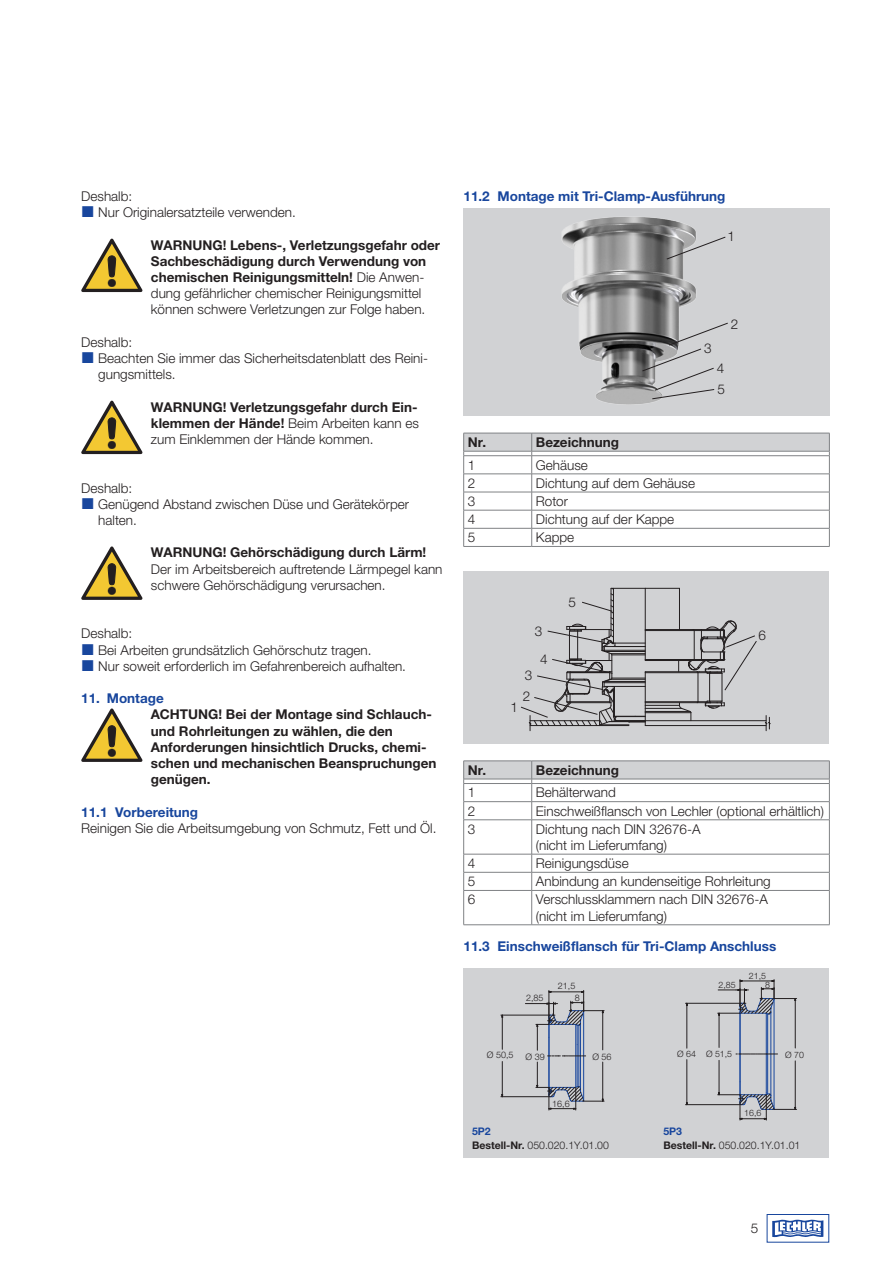
<style>
.page{position:relative;width:893px;height:1263px;background:#fff}
.page>*{position:absolute;margin:0;border:0;box-sizing:border-box;transform-origin:0 0}
.t1{font:300 13.5px/16.2px "Helvetica Neue LTW1 G";color:#231f20}
.t2{font:700 13.5px/16.2px "Helvetica Neue LTW1 G";color:#231f20}
.t3{font:700 13.5px "Helvetica Neue LTW1 G";color:#18469d}
.t4{font:300 10.5px/13.5px "Helvetica Neue LTW1 G";color:#231f20}
.t5{font:300 9px "Helvetica Neue LTW1 G";color:#231f20}
.t6{font:300 8.85px "Helvetica Neue LTW1 G";color:#231f20}
.s1{font-weight:300}
.s2{font-weight:700;color:#18469d}
.s3{font-weight:700}
</style>
<div class="page">
<div style="left:767px;top:1214px;width:62px;height:28px;border:1px solid #18469d"></div>
<svg style="left:772px;top:1219px;width:51px;height:18px"></svg>
<svg style="left:81px;top:239px;width:61px;height:53px"></svg>
<svg style="left:81px;top:401px;width:61px;height:53px"></svg>
<svg style="left:81px;top:546px;width:61px;height:54px"></svg>
<svg style="left:81px;top:708px;width:61px;height:54px"></svg>
<svg style="left:463px;top:433px;width:367px;height:113px"></svg>
<hr style="left:463px;top:546px;width:69px;height:1px;background:#808285">
<hr style="left:532px;top:546px;width:298px;height:1px;background:#808285">
<svg style="left:463px;top:761px;width:367px;height:58px"></svg>
<hr style="left:463px;top:819px;width:69px;height:1px;background:#808285">
<hr style="left:463px;top:820px;width:1px;height:34px;background:#808285">
<hr style="left:532px;top:819px;width:298px;height:1px;background:#808285">
<hr style="left:531px;top:820px;width:1px;height:34px;background:#808285">
<hr style="left:829px;top:820px;width:1px;height:34px;background:#808285">
<hr style="left:463px;top:854px;width:69px;height:1px;background:#808285">
<hr style="left:532px;top:854px;width:298px;height:1px;background:#808285">
<hr style="left:463px;top:872px;width:69px;height:1px;background:#808285">
<svg style="left:463px;top:854px;width:1px;height:36px"></svg>
<hr style="left:532px;top:872px;width:298px;height:1px;background:#808285">
<svg style="left:531px;top:854px;width:1px;height:36px"></svg>
<svg style="left:829px;top:854px;width:1px;height:36px"></svg>
<hr style="left:463px;top:890px;width:69px;height:1px;background:#808285">
<hr style="left:463px;top:891px;width:1px;height:33px;background:#808285">
<hr style="left:532px;top:890px;width:298px;height:1px;background:#808285">
<hr style="left:531px;top:891px;width:1px;height:33px;background:#808285">
<hr style="left:829px;top:891px;width:1px;height:33px;background:#808285">
<hr style="left:463px;top:924px;width:69px;height:1px;background:#808285">
<hr style="left:532px;top:924px;width:298px;height:1px;background:#808285">
<div style="left:463px;top:209px;width:367px;height:207px;background:#d1d2d4"></div>
<img style="left:562px;top:217px;width:166px;height:187px">
<svg style="left:666px;top:236px;width:60px;height:24px"></svg>
<svg style="left:642px;top:323px;width:86px;height:76px"></svg>
<div style="left:463px;top:571px;width:366px;height:172px;background:#d1d2d4"></div>
<svg style="left:521px;top:588px;width:250px;height:144px"></svg>
<div style="left:463px;top:968px;width:366px;height:189px;background:#d1d2d4"></div>
<hr style="left:583px;top:1011px;width:1px;height:89px;background:#18469d">
<hr style="left:577px;top:1044px;width:1px;height:42px;background:#18469d">
<hr style="left:575px;top:1024px;width:1px;height:63px;background:#18469d">
<hr style="left:580px;top:1030px;width:1px;height:58px;background:#18469d">
<hr style="left:578px;top:1025px;width:1px;height:61px;background:#18469d">
<hr style="left:549px;top:1024px;width:1px;height:63px;background:#18469d">
<hr style="left:548px;top:1037px;width:1px;height:50px;background:#18469d">
<hr style="left:502px;top:1061px;width:1px;height:34px;background:#231f20">
<hr style="left:502px;top:1017px;width:1px;height:32px;background:#231f20">
<hr style="left:501px;top:1096px;width:49px;height:1px;background:#231f20">
<hr style="left:501px;top:1015px;width:49px;height:1px;background:#231f20">
<svg style="left:536px;top:1056px;width:68px;height:54px"></svg>
<svg style="left:525px;top:990px;width:79px;height:60px"></svg>
<hr style="left:549px;top:990px;width:1px;height:31px;background:#231f20">
<hr style="left:774px;top:999px;width:1px;height:109px;background:#18469d">
<hr style="left:767px;top:1014px;width:1px;height:80px;background:#18469d">
<hr style="left:766px;top:1013px;width:1px;height:80px;background:#18469d">
<hr style="left:770px;top:1012px;width:1px;height:83px;background:#18469d">
<hr style="left:740px;top:1013px;width:1px;height:82px;background:#18469d">
<hr style="left:719px;top:1060px;width:1px;height:33px;background:#231f20">
<hr style="left:719px;top:1015px;width:1px;height:32px;background:#231f20">
<hr style="left:795px;top:1000px;width:1px;height:48px;background:#231f20">
<hr style="left:795px;top:1061px;width:1px;height:46px;background:#231f20">
<hr style="left:687px;top:1059px;width:1px;height:44px;background:#231f20">
<hr style="left:687px;top:1005px;width:1px;height:43px;background:#231f20">
<hr style="left:685px;top:1104px;width:56px;height:1px;background:#231f20">
<hr style="left:685px;top:1003px;width:56px;height:1px;background:#231f20">
<svg style="left:718px;top:979px;width:79px;height:36px"></svg>
<svg style="left:718px;top:1082px;width:79px;height:38px"></svg>
<svg style="left:736px;top:1054px;width:42px;height:1px"></svg>
<p class="t1" style="left:98px;top:188px;width:199px;text-indent:-17px">Deshalb:<br>Nur Originalersatzteile verwenden.</p>
<p class="t2" style="left:151px;top:237px;width:291px">WARNUNG! Lebens-, Verletzungsgefahr oder Sachbeschädigung durch Verwendung von chemischen Reinigungsmitteln! <span class="s1">Die Anwen&shy;dung gefährlicher chemischer Reinigungsmittel können schwere Verletzungen zur Folge haben.</span></p>
<p class="t1" style="left:98px;top:334px;width:331px;text-indent:-17px">Deshalb:<br>Beachten Sie immer das Sicherheitsdatenblatt des Reini&shy;gungsmittels.</p>
<p class="t2" style="left:151px;top:399px;width:270px;text-align:justify">WARNUNG! Verletzungsgefahr durch Ein&shy;klemmen der Hände! <span class="s1">Beim Arbeiten kann es zum Einklemmen der Hände kommen.</span></p>
<p class="t1" style="left:98px;top:480px;width:312px;text-indent:-17px">Deshalb:<br>Genügend Abstand zwischen Düse und Gerätekörper halten.</p>
<p class="t2" style="left:151px;top:544px;width:277px">WARNUNG! Gehörschädigung durch Lärm!</p>
<p class="t1" style="left:151px;top:561px;width:293px">Der im Arbeitsbereich auftretende Lärmpegel kann schwere Gehörschädigung verursachen.</p>
<p class="t1" style="left:98px;top:625px;width:309px;text-indent:-17px">Deshalb:<br>Bei Arbeiten grundsätzlich Gehörschutz tragen.<br>Nur soweit erforderlich im Gefahrenbereich aufhalten.</p>
<p class="t3" style="left:81px;top:690px;width:84px">11. Montage</p>
<p class="t2" style="left:151px;top:706px;width:287px">ACHTUNG! Bei der Montage sind Schlauch&shy;und Rohrleitungen zu wählen, die den Anforderungen hinsichtlich Drucks, chemi&shy;schen und mechanischen Beanspruchungen genügen.</p>
<p class="t3" style="left:81px;top:803px;width:118px">11.1 Vorbereitung</p>
<p class="t1" style="left:81px;top:820px;width:357px">Reinigen Sie die Arbeitsumgebung von Schmutz, Fett und Öl.</p>
<p class="t3" style="left:463px;top:188px;width:264px">11.2 Montage mit Tri-Clamp-Ausführung</p>
<p class="t1" style="left:727px;top:228px;width:9px">1</p>
<p class="t1" style="left:704px;top:340px;width:9px">3</p>
<p class="t1" style="left:731px;top:316px;width:9px">2</p>
<p class="t2" style="left:468px;top:434px;width:20px">Nr.</p>
<p class="t2" style="left:536px;top:434px;width:85px">Bezeichnung</p>
<p class="t1" style="left:468px;top:457px;width:9px">1</p>
<p class="t1" style="left:536px;top:457px;width:54px">Gehäuse</p>
<p class="t1" style="left:468px;top:475px;width:9px">2</p>
<p class="t1" style="left:536px;top:475px;width:161px">Dichtung auf dem Gehäuse</p>
<p class="t1" style="left:468px;top:493px;width:9px">3</p>
<p class="t1" style="left:536px;top:493px;width:34px">Rotor</p>
<p class="t1" style="left:468px;top:511px;width:9px">4</p>
<p class="t1" style="left:536px;top:511px;width:140px">Dichtung auf der Kappe</p>
<p class="t1" style="left:468px;top:529px;width:9px">5</p>
<p class="t1" style="left:536px;top:529px;width:40px">Kappe</p>
<p class="t1" style="left:535px;top:617px;width:15px;line-height:28px;text-align:center">3<br>4</p>
<p class="t1" style="left:525px;top:667px;width:9px">3</p>
<p class="t1" style="left:523px;top:688px;width:9px">2</p>
<p class="t1" style="left:511px;top:699px;width:9px">1</p>
<p class="t1" style="left:569px;top:594px;width:9px">5</p>
<p class="t1" style="left:717px;top:357px;width:10px;line-height:21px">4<br>5</p>
<p class="t1" style="left:759px;top:627px;width:9px">6</p>
<p class="t2" style="left:468px;top:762px;width:20px">Nr.</p>
<p class="t2" style="left:536px;top:762px;width:85px">Bezeichnung</p>
<p class="t1" style="left:468px;top:784px;width:9px">1</p>
<p class="t1" style="left:536px;top:784px;width:81px">Behälterwand</p>
<p class="t1" style="left:468px;top:802px;width:9px">2</p>
<p class="t1" style="left:536px;top:802px;width:290px">Einschweißflansch von Lechler (optional erhältlich)</p>
<p class="t1" style="left:468px;top:821px;width:9px">3</p>
<p class="t1" style="left:536px;top:821px;width:166px">Dichtung nach DIN 32676-A (nicht im Lieferumfang)</p>
<p class="t1" style="left:468px;top:855px;width:9px">4</p>
<p class="t1" style="left:536px;top:855px;width:94px">Reinigungsdüse</p>
<p class="t1" style="left:468px;top:873px;width:9px">5</p>
<p class="t1" style="left:536px;top:873px;width:236px">Anbindung an kundenseitige Rohrleitung</p>
<p class="t1" style="left:468px;top:891px;width:9px">6</p>
<p class="t1" style="left:536px;top:891px;width:233px">Verschlussklammern nach DIN 32676-A (nicht im Lieferumfang)</p>
<p class="t3" style="left:463px;top:938px;width:314px">11.3 Einschweißflansch für Tri-Clamp Anschluss</p>
<p class="t5" style="left:558px;top:980px;width:19px">21,5</p>
<p class="t5" style="left:526px;top:993px;width:19px">2,85</p>
<p class="t5" style="left:575px;top:992px;width:7px">8</p>
<p class="t6" style="left:749px;top:970px;width:19px">21,5</p>
<p class="t6" style="left:719px;top:979px;width:19px">2,85</p>
<p class="t6" style="left:765px;top:979px;width:6px">8</p>
<p class="t5" style="left:487px;top:1049px;width:28px">Ø 50,5</p>
<p class="t5" style="left:526px;top:1051px;width:21px">Ø 39</p>
<p class="t5" style="left:592px;top:1051px;width:21px">Ø 56</p>
<p class="t5" style="left:552px;top:1098px;width:19px">16,6</p>
<p class="t4" style="left:472px;top:1125px;width:138px"><span class="s2">5P2<br></span><span class="s3">Bestell-Nr.</span> 050.020.1Y.01.00</p>
<p class="t6" style="left:677px;top:1049px;width:57px">Ø 64 Ø 51,5</p>
<p class="t6" style="left:785px;top:1049px;width:20px">Ø 70</p>
<p class="t6" style="left:744px;top:1108px;width:19px">16,6</p>
<p class="t4" style="left:663px;top:1125px;width:138px"><span class="s2">5P3<br></span><span class="s3">Bestell-Nr.</span> 050.020.1Y.01.01</p>
<p class="t1" style="left:751px;top:1220px;width:9px">5</p>
</div>
